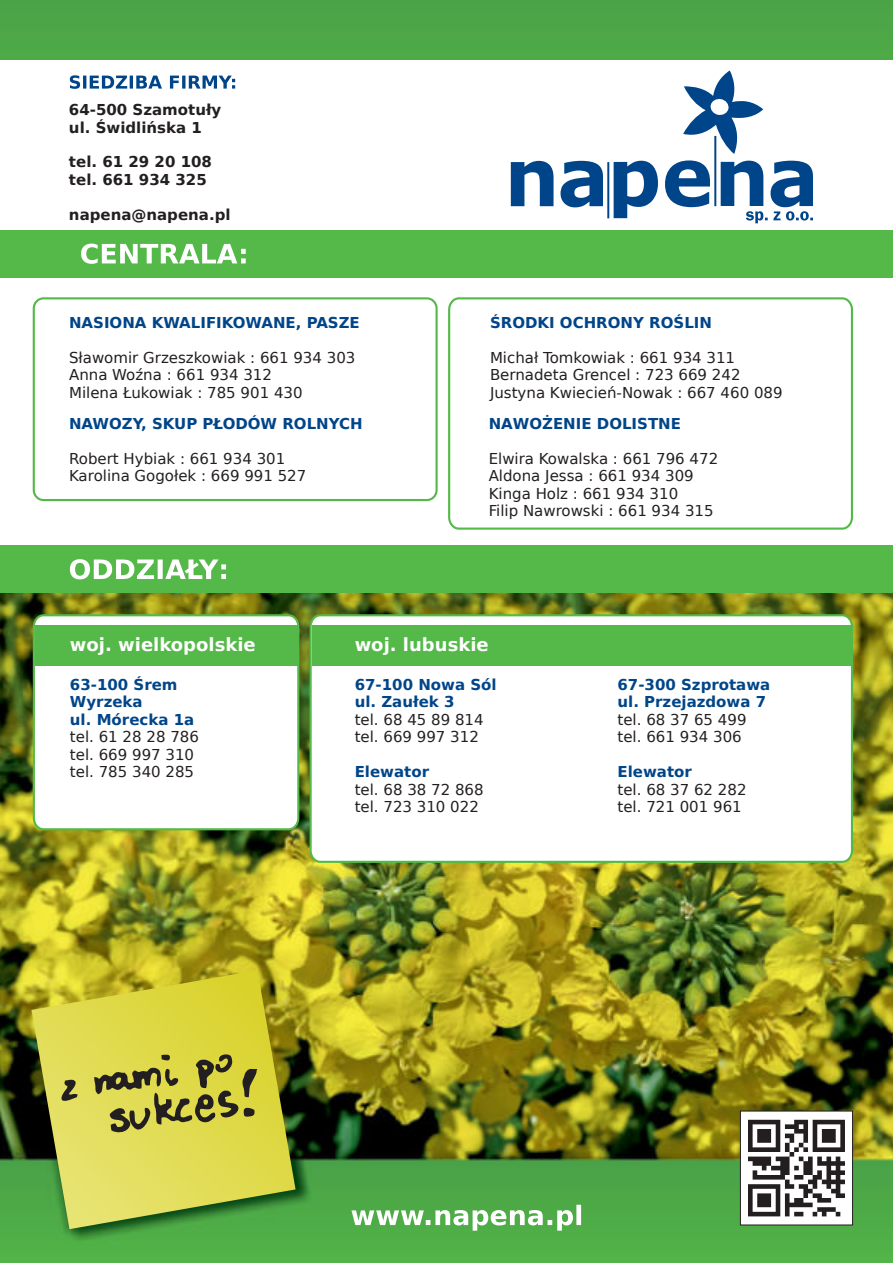
<style>
.page{position:relative;width:893px;height:1263px;background:#fff}
.page>*{position:absolute;margin:0;border:0;box-sizing:border-box;transform-origin:0 0}
.t1{font:700 18px "DejaVu Sans";color:#fff}
.t2{font:15px/17.4px "DejaVu Sans";color:#231f20}
.t3{font:700 15px/17.4px "DejaVu Sans";color:#004589}
.t4{font:700 15px/17.4px "DejaVu Sans";color:#231f20}
</style>
<div class="page">
<img style="left:0;top:593px;width:893px;height:670px">
<svg style="left:32px;top:613px;width:268px;height:218px"></svg>
<svg style="left:308px;top:613px;width:546px;height:251px"></svg>
<div style="left:0;top:230px;width:893px;height:48px;background:#54b948"></div>
<div style="left:0;top:545px;width:893px;height:48px;background:#54b948"></div>
<svg style="left:81px;top:244px;width:165px;height:20px"></svg>
<svg style="left:70px;top:559px;width:156px;height:20px"></svg>
<div style="left:0;top:0;width:893px;height:175px;background:#4da747"></div>
<div style="left:0;top:60px;width:893px;height:170px;background:#fff"></div>
<svg style="left:511px;top:70px;width:302px;height:153px"></svg>
<svg style="left:351px;top:1205px;width:230px;height:25px"></svg>
<div style="left:35px;top:625px;width:262px;height:40px;background:#54b948"></div>
<div style="left:312px;top:625px;width:539px;height:40px;background:#54b948"></div>
<svg style="left:70px;top:75px;width:165px;height:14px"></svg>
<div style="left:740px;top:1110px;width:113px;height:115px;background:#fff;border:1px solid #231f20"></div>
<svg style="left:748px;top:1120px;width:97px;height:96px"></svg>
<svg style="left:31px;top:970px;width:265px;height:259px"></svg>
<svg style="left:59px;top:1053px;width:198px;height:80px"></svg>
<div style="left:33px;top:297px;width:405px;height:204px;border:2px solid #54b948;border-radius:10px"></div>
<svg style="left:448px;top:297px;width:405px;height:233px"></svg>
<p class="t4" style="left:69px;top:102px;width:154px">64-500 Szamotuły ul. Świdlińska 1</p>
<p class="t4" style="left:69px;top:155px;width:145px">tel. 61 29 20 108 tel. 661 934 325</p>
<p class="t4" style="left:69px;top:207px;width:163px">napena@napena.pl</p>
<p class="t3" style="left:69px;top:315px;width:292px">NASIONA KWALIFIKOWANE, PASZE</p>
<p class="t2" style="left:69px;top:350px;width:288px">Sławomir Grzeszkowiak : 661 934 303<br>Anna Woźna : 661 934 312<br>Milena Łukowiak : 785 901 430</p>
<p class="t3" style="left:69px;top:416px;width:295px">NAWOZY, SKUP PŁODÓW ROLNYCH</p>
<p class="t2" style="left:69px;top:451px;width:239px">Robert Hybiak : 661 934 301<br>Karolina Gogołek : 669 991 527</p>
<p class="t3" style="left:490px;top:315px;width:224px">ŚRODKI OCHRONY ROŚLIN</p>
<p class="t2" style="left:490px;top:350px;width:294px">Michał Tomkowiak : 661 934 311<br>Bernadeta Grencel : 723 669 242<br>Justyna Kwiecień-Nowak : 667 460 089</p>
<p class="t3" style="left:489px;top:416px;width:194px">NAWOŻENIE DOLISTNE</p>
<p class="t2" style="left:489px;top:451px;width:231px">Elwira Kowalska : 661 796 472<br>Aldona Jessa : 661 934 309<br>Kinga Holz : 661 934 310<br>Filip Nawrowski : 661 934 315</p>
<p class="t1" style="left:70px;top:637px;width:187px">woj. wielkopolskie</p>
<p class="t3" style="left:70px;top:677px;width:126px">63-100 Śrem<br>Wyrzeka<br>ul. Mórecka 1a</p>
<p class="t2" style="left:70px;top:730px;width:131px">tel. 61 28 28 786 tel. 669 997 310 tel. 785 340 285</p>
<p class="t1" style="left:355px;top:637px;width:136px">woj. lubuskie</p>
<p class="t3" style="left:355px;top:677px;width:143px">67-100 Nowa Sól ul. Zaułek 3</p>
<p class="t2" style="left:355px;top:712px;width:131px">tel. 68 45 89 814 tel. 669 997 312</p>
<p class="t3" style="left:355px;top:765px;width:76px">Elewator</p>
<p class="t2" style="left:355px;top:782px;width:131px">tel. 68 38 72 868 tel. 723 310 022</p>
<p class="t3" style="left:617px;top:677px;width:154px">67-300 Szprotawa ul. Przejazdowa 7</p>
<p class="t2" style="left:617px;top:712px;width:131px">tel. 68 37 65 499 tel. 661 934 306</p>
<p class="t3" style="left:617px;top:765px;width:76px">Elewator</p>
<p class="t2" style="left:617px;top:782px;width:131px">tel. 68 37 62 282 tel. 721 001 961</p>
</div>
